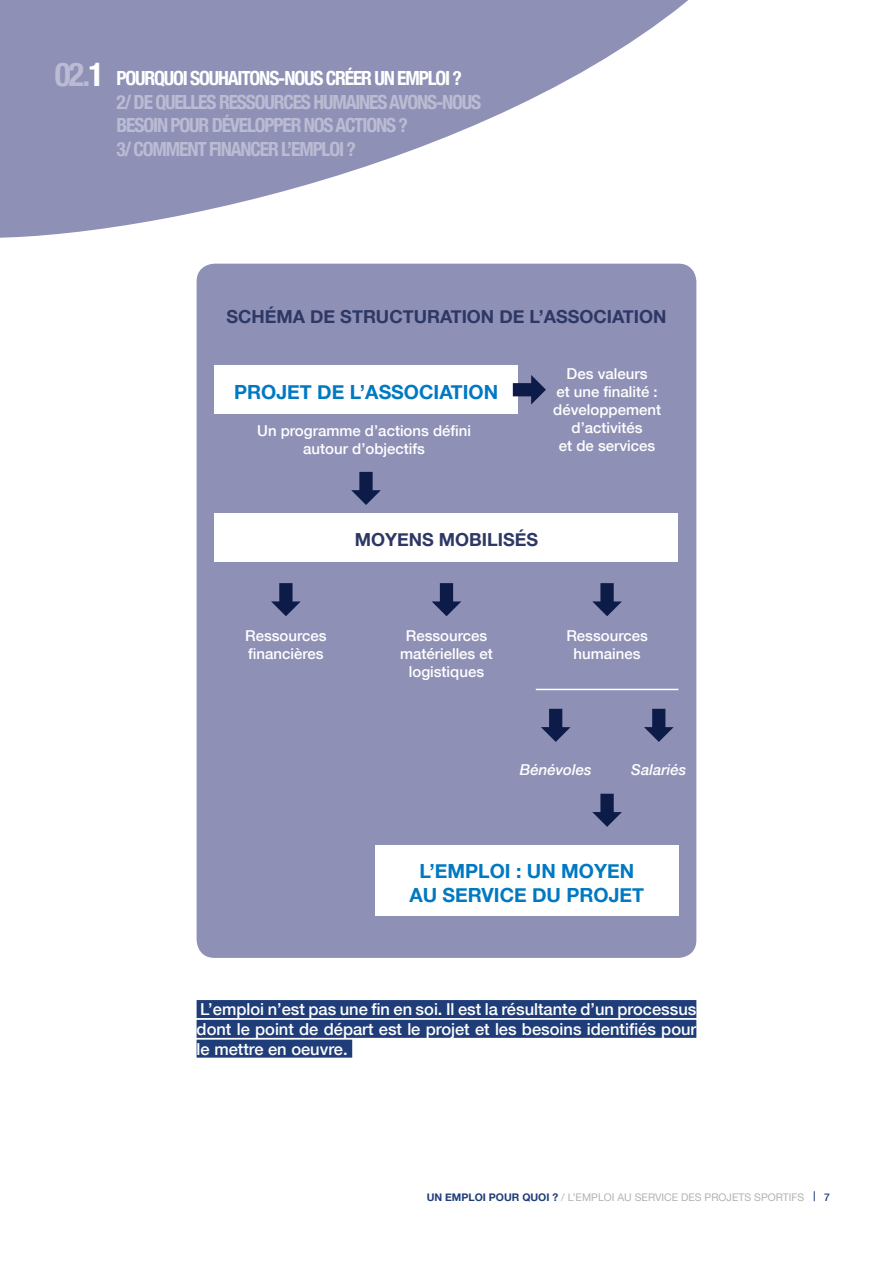
<style>
.page{position:relative;width:893px;height:1263px;background:#fff}
.page>*{position:absolute;margin:0;border:0;box-sizing:border-box;transform-origin:0 0}
.t1{font:700 condensed 19.5px/23.4px "Helvetica Neue";letter-spacing:-.06em;color:#bbbbd3}
.t2{font:700 19.5px/23.4px "Helvetica Neue";color:#0079c2;text-align:center}
.t3{font:700 18px "Helvetica Neue";color:#2d3865}
.t4{font:500 16.5px/19.8px "Helvetica Neue";color:#fff;text-align:justify}
.t5{font:500 15px/18px "Helvetica Neue";color:#fff;text-align:center}
.t6{font:italic 500 15px "Helvetica Neue";color:#fff}
.t7{font:10.5px "Helvetica Neue";color:#b3b2b2}
.t8{font:500 10.5px "Helvetica Neue";color:#1f3d78}
.s1{font-size:33px}
.s2{font-size:33px;color:#fff}
.s3{color:#fff}
.s4{font-weight:700;color:#1f3d78}
</style>
<div class="page">
<svg style="left:0;top:0;width:688px;height:238px;fill:#8e90b6"></svg>
<div style="left:197px;top:264px;width:499px;height:694px;background:#8e90b6;border-radius:18px"></div>
<div style="left:215px;top:513px;width:463px;height:49px;background:#fff"></div>
<div style="left:215px;top:365px;width:303px;height:48px;background:#fff"></div>
<div style="left:375px;top:845px;width:303px;height:71px;background:#fff"></div>
<svg style="left:351px;top:472px;width:30px;height:33px"></svg>
<svg style="left:271px;top:583px;width:30px;height:33px"></svg>
<svg style="left:432px;top:583px;width:29px;height:33px"></svg>
<svg style="left:592px;top:583px;width:30px;height:33px"></svg>
<svg style="left:541px;top:709px;width:29px;height:33px"></svg>
<svg style="left:592px;top:794px;width:30px;height:33px"></svg>
<svg style="left:644px;top:709px;width:30px;height:33px"></svg>
<svg style="left:513px;top:375px;width:33px;height:30px"></svg>
<hr style="left:536px;top:689px;width:142px;height:1px;background:#fff">
<div style="left:197px;top:1000px;width:499px;height:18px;background:#1f3d78"></div>
<div style="left:197px;top:1020px;width:499px;height:18px;background:#1f3d78"></div>
<div style="left:197px;top:1040px;width:155px;height:18px;background:#1f3d78"></div>
<h1 class="t1" style="left:117px;top:65px;width:366px;text-indent:-62px"><span class="s1">02.</span><span class="s2">1</span> <span class="s3">POURQUOI SOUHAITONS-NOUS CRÉER UN EMPLOI ?<br></span>2/ DE QUELLES RESSOURCES HUMAINES AVONS-NOUS BESOIN POUR DÉVELOPPER NOS ACTIONS ?<br>3/ COMMENT FINANCER L’EMPLOI ?</h1>
<p class="t3" style="left:227px;top:301px;width:441px">SCHÉMA DE STRUCTURATION DE L’ASSOCIATION</p>
<h1 class="t2" style="left:234px;top:380px;width:266px">PROJET DE L’ASSOCIATION</h1>
<p class="t5" style="left:257px;top:421px;width:215px">Un programme d’actions défini autour d’objectifs</p>
<p class="t5" style="left:553px;top:364px;width:109px">Des valeurs<br>et une finalité : développement d’activités<br>et de services</p>
<p class="t3" style="left:355px;top:523px;width:185px">MOYENS MOBILISÉS</p>
<p class="t5" style="left:245px;top:626px;width:83px;text-align:left">Ressources financières</p>
<p class="t5" style="left:400px;top:626px;width:94px">Ressources matérielles et logistiques</p>
<p class="t5" style="left:566px;top:626px;width:83px">Ressources humaines</p>
<p class="t6" style="left:520px;top:757px;width:73px">Bénévoles</p>
<p class="t6" style="left:631px;top:757px;width:57px">Salariés</p>
<h1 class="t2" style="left:409px;top:859px;width:236px">L’EMPLOI : UN MOYEN<br>AU SERVICE DU PROJET</h1>
<p class="t4" style="left:197px;top:998px;width:501px">L’emploi n’est pas une fin en soi. Il est la résultante d’un processus dont le point de départ est le projet et les besoins identifiés pour le mettre en oeuvre.</p>
<p class="t7" style="left:427px;top:1188px;width:379px"><span class="s4">UN EMPLOI POUR QUOI ?</span> / L’EMPLOI AU SERVICE DES PROJETS SPORTIFS</p>
<p class="t8" style="left:824px;top:1189px;width:7px">7</p>
</div>
